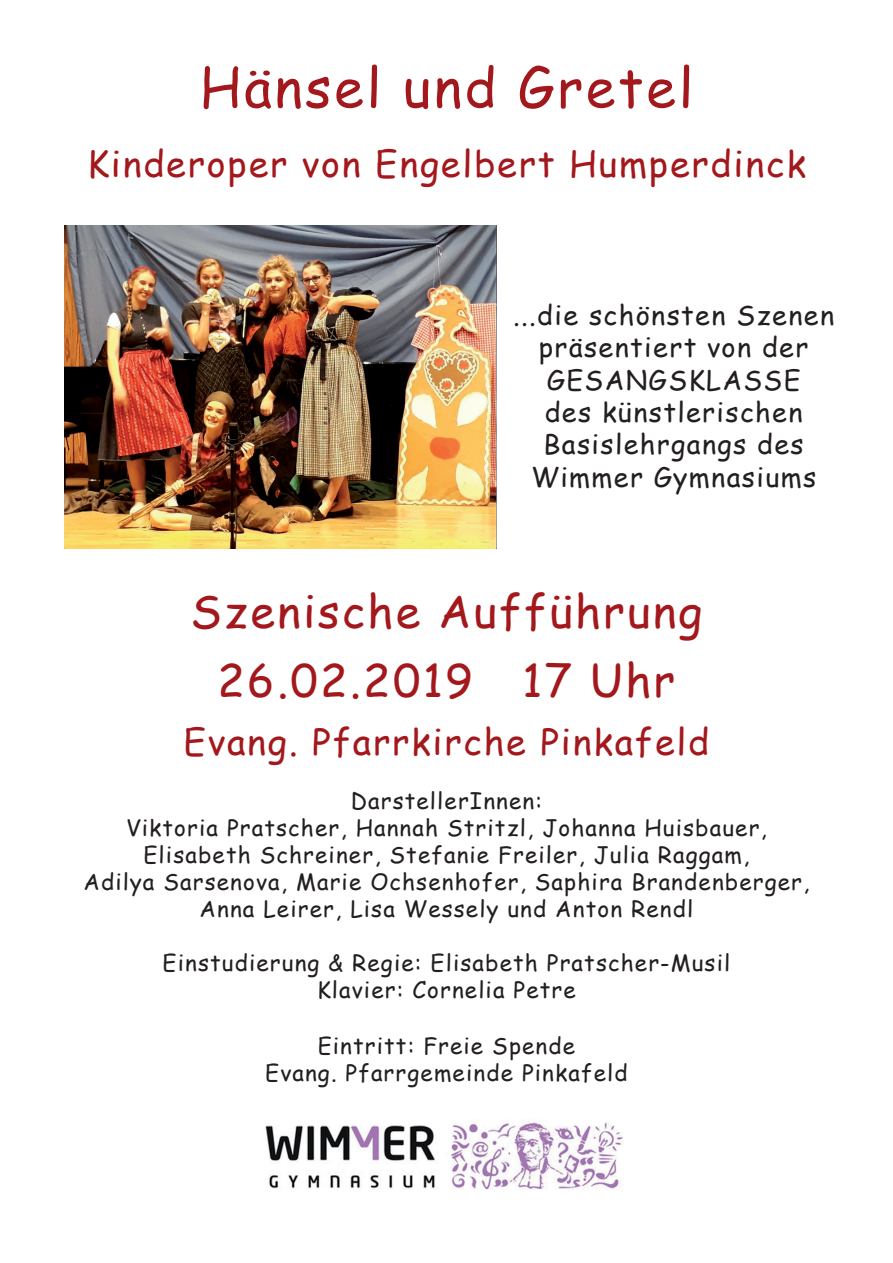
<style>
.page{position:relative;width:893px;height:1263px;background:#fff}
.page>*{position:absolute;margin:0;border:0;box-sizing:border-box;transform-origin:0 0}
.t1{font:54px "Comic Sans MS";letter-spacing:.05em;color:#a3181c}
.t2{font:45px/69px "Comic Sans MS";letter-spacing:.05em;color:#a3181c;text-align:center}
.t3{font:36px "Comic Sans MS";letter-spacing:.05em;color:#a3181c}
.t4{font:27px/32.4px "Comic Sans MS";letter-spacing:.05em;color:#231f20;text-align:center}
.t5{font:22.5px/27px "Comic Sans MS";letter-spacing:.05em;color:#231f20;text-align:center}
</style>
<div class="page">
<img style="left:265px;top:1121px;width:358px;height:69px">
<img style="left:64px;top:226px;width:433px;height:322px">
<h1 class="t1" style="left:200px;top:47px;width:495px">Hänsel und Gretel</h1>
<h3 class="t3" style="left:87px;top:137px;width:720px">Kinderoper von Engelbert Humperdinck</h3>
<p class="t4" style="left:513px;top:298px;width:323px">...die schönsten Szenen präsentiert von der<br>GESANGSKLASSE<br>des künstlerischen<br>Basislehrgangs des<br>Wimmer Gymnasiums</p>
<h2 class="t2" style="left:190px;top:575px;width:513px">Szenische Aufführung<br>26.02.2019 17 Uhr</h2>
<h3 class="t3" style="left:184px;top:715px;width:527px">Evang. Pfarrkirche Pinkafeld</h3>
<p class="t5" style="left:83px;top:787px;width:727px">DarstellerInnen:<br>Viktoria Pratscher, Hannah Stritzl, Johanna Huisbauer, Elisabeth Schreiner, Stefanie Freiler, Julia Raggam,<br>Adilya Sarsenova, Marie Ochsenhofer, Saphira Brandenberger, Anna Leirer, Lisa Wessely und Anton Rendl</p>
<p class="t5" style="left:163px;top:949px;width:569px">Einstudierung &amp; Regie: Elisabeth Pratscher-Musil<br>Klavier: Cornelia Petre</p>
<p class="t5" style="left:265px;top:1031px;width:364px">Eintritt: Freie Spende<br>Evang. Pfarrgemeinde Pinkafeld</p>
</div>
